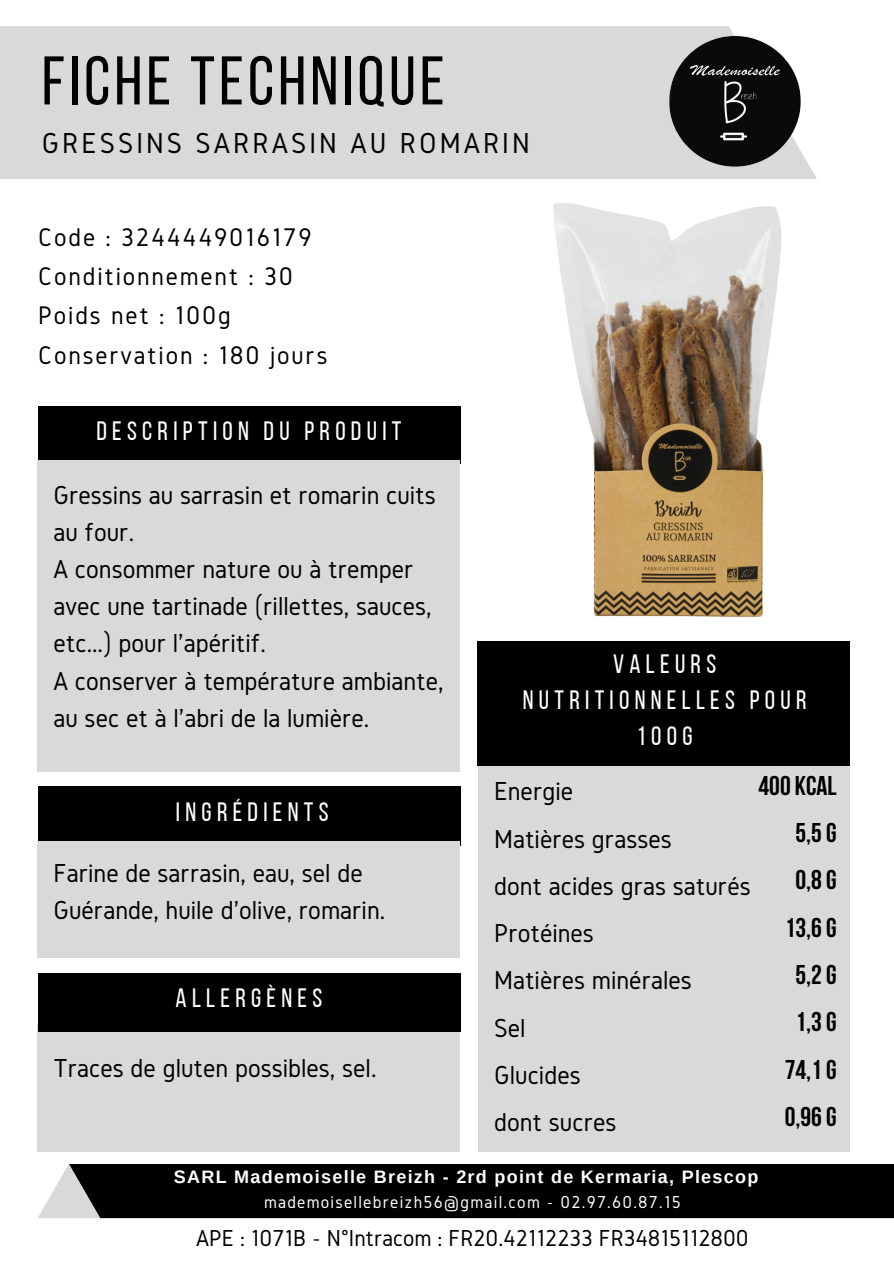
<style>
.page{position:relative;width:894px;height:1264px;background:#fff}
.page>*{position:absolute;margin:0;border:0;box-sizing:border-box;transform-origin:0 0}
.t1{font:68.55px "Bebas Neue";letter-spacing:.06em;color:#000}
.t2{font:30px "Gidole";letter-spacing:.1em;color:#000}
.t3{font:27px/37.2px "Gidole";color:#000}
.t4{font:700 27px/47.2px "Bebas Neue";color:#000;text-align:right}
.t5{font:26.55px/36px "Bebas Neue";letter-spacing:.2em;color:#fff;text-align:center}
.t6{font:26.55px/39.5px "Gidole";letter-spacing:.07em;color:#000}
.t7{font:24px "Gidole";color:#000}
.t8{font:700 18px "Arimo";letter-spacing:.07em;color:#fff}
.t9{font:18px "Gidole";letter-spacing:.07em;color:#fff}
</style>
<div class="page">
<div style="left:0;top:26px;width:816px;height:153px;background:#d9d9d9"></div>
<div style="left:38px;top:406px;width:422px;height:58px;background:#000"></div>
<div style="left:38px;top:461px;width:422px;height:310px;background:#d9d9d9"></div>
<svg style="left:38px;top:1164px;width:31px;height:54px"></svg>
<div style="left:69px;top:1164px;width:824px;height:54px;background:#000"></div>
<div style="left:38px;top:786px;width:422px;height:59px;background:#000"></div>
<div style="left:38px;top:841px;width:422px;height:116px;background:#d9d9d9"></div>
<div style="left:477px;top:700px;width:372px;height:451px;background:#d9d9d9"></div>
<div style="left:477px;top:641px;width:372px;height:124px;background:#000"></div>
<img style="left:664px;top:26px;width:141px;height:135px">
<div style="left:38px;top:1024px;width:422px;height:127px;background:#d9d9d9"></div>
<div style="left:38px;top:973px;width:422px;height:58px;background:#000"></div>
<img style="left:527px;top:161px;width:282px;height:457px">
<h1 class="t1" style="left:42px;top:53px;width:404px">FICHE TECHNIQUE</h1>
<p class="t2" style="left:42px;top:126px;width:489px">GRESSINS SARRASIN AU ROMARIN</p>
<p class="t6" style="left:38px;top:217px;width:291px">Code : 3244449016179<br>Conditionnement : 30<br>Poids net : 100g<br>Conservation : 180 jours</p>
<p class="t5" style="left:96px;top:415px;width:306px">DESCRIPTION DU PRODUIT</p>
<p class="t3" style="left:53px;top:476px;width:391px">Gressins au sarrasin et romarin cuits au four.<br>A consommer nature ou à tremper avec une tartinade (rillettes, sauces, etc...) pour l'apéritif.<br>A conserver à température ambiante, au sec et à l'abri de la lumière.</p>
<p class="t5" style="left:522px;top:648px;width:285px">VALEURS<br>NUTRITIONNELLES POUR<br>100G</p>
<p class="t3" style="left:494px;top:767px;width:258px;line-height:47.2px">Energie<br>Matières grasses<br>dont acides gras saturés<br>Protéines<br>Matières minérales<br>Sel<br>Glucides<br>dont sucres</p>
<p class="t4" style="left:758px;top:764px;width:80px">400 KCAL<br>5,5G<br>0,8G<br>13,6G<br>5,2G<br>1,3G<br>74,1G<br>0,96G</p>
<p class="t8" style="left:174px;top:1166px;width:586px">SARL Mademoiselle Breizh - 2rd point de Kermaria, Plescop</p>
<p class="t9" style="left:264px;top:1191px;width:418px">mademoisellebreizh56@gmail.com - 02.97.60.87.15</p>
<p class="t5" style="left:176px;top:796px;width:154px">INGRÉDIENTS</p>
<p class="t3" style="left:53px;top:854px;width:333px">Farine de sarrasin, eau, sel de<br>Guérande, huile d'olive, romarin.</p>
<p class="t5" style="left:175px;top:981px;width:148px">ALLERGÈNES</p>
<p class="t3" style="left:53px;top:1049px;width:324px">Traces de gluten possibles, sel.</p>
<p class="t7" style="left:196px;top:1225px;width:554px">APE : 1071B - N°Intracom : FR20.42112233 FR34815112800</p>
</div>
